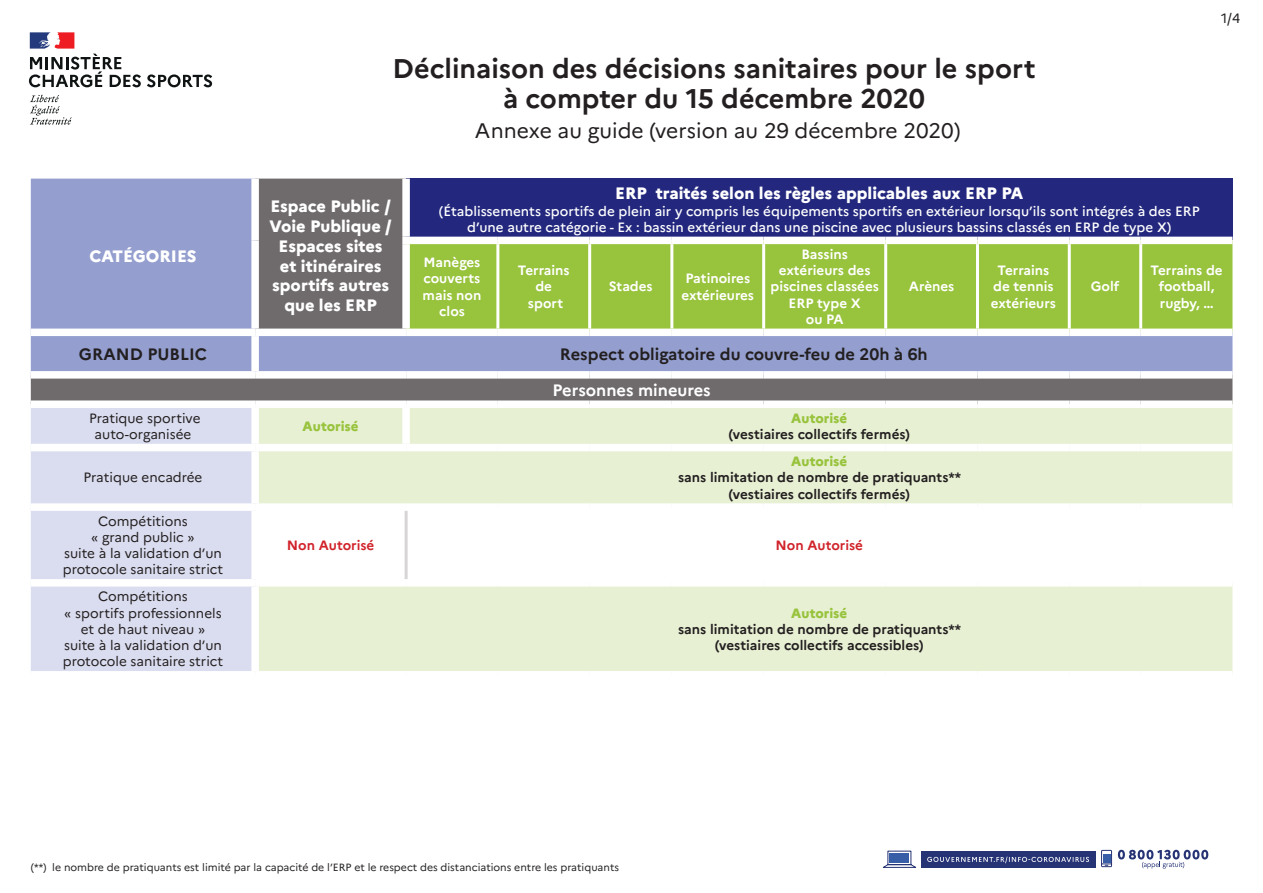
<style>
.page{position:relative;width:1263px;height:893px;background:#fff}
.page>*{position:absolute;margin:0;border:0;box-sizing:border-box;transform-origin:0 0}
.t1{font:700 27px/30px "Marianne";color:#231f20;text-align:center}
.t2{font:21px "Marianne";color:#231f20}
.t3{font:800 16.5px/19.8px "Marianne";color:#fff;text-align:center}
.t4{font:700 16.5px "Marianne";color:#231f20}
.t5{font:700 16.5px "Marianne";color:#fff}
.t6{font:13.5px/16.2px "Marianne";color:#231f20;text-align:center}
.t7{font:500 13.5px/16.2px "Marianne";color:#fff;text-align:center}
.t8{font:700 13.5px/16.2px "Marianne";color:#fff;text-align:center}
.t9{font:700 13.5px/16.2px "Marianne";color:#231f20;text-align:center}
.t10{font:800 13.5px "Marianne";color:#98c33c}
.t11{font:700 13.5px "Marianne";color:#d1232a}
.t12{font:10.5px "Marianne";color:#231f20}
</style>
<div class="page">
<svg style="left:30px;top:95px;width:42px;height:30px"></svg>
<svg style="left:147px;top:74px;width:65px;height:13px"></svg>
<svg style="left:29px;top:32px;width:112px;height:55px"></svg>
<svg style="left:31px;top:179px;width:1201px;height:221px;background:#868ba9"></svg>
<div style="left:406px;top:179px;width:826px;height:61px;background:#23287e"></div>
<div style="left:410px;top:244px;width:822px;height:85px;background:#98c33c"></div>
<div style="left:31px;top:408px;width:220px;height:263px;background:#daddef"></div>
<div style="left:259px;top:408px;width:973px;height:263px;background:#e7f0d3"></div>
<svg style="left:259px;top:511px;width:973px;height:68px"></svg>
<div style="left:251px;top:179px;width:8px;height:61px;background:#fff"></div>
<div style="left:402px;top:179px;width:8px;height:58px;background:#fff"></div>
<div style="left:251px;top:240px;width:8px;height:89px;background:#fff"></div>
<div style="left:31px;top:329px;width:224px;height:7px;background:#fff"></div>
<div style="left:255px;top:329px;width:151px;height:7px;background:#fff"></div>
<div style="left:251px;top:336px;width:8px;height:35px;background:#fff"></div>
<div style="left:406px;top:329px;width:92px;height:7px;background:#fff"></div>
<div style="left:498px;top:329px;width:92px;height:7px;background:#fff"></div>
<div style="left:590px;top:329px;width:82px;height:7px;background:#fff"></div>
<div style="left:672px;top:329px;width:92px;height:7px;background:#fff"></div>
<div style="left:764px;top:329px;width:122px;height:7px;background:#fff"></div>
<div style="left:886px;top:329px;width:91px;height:7px;background:#fff"></div>
<div style="left:977px;top:329px;width:92px;height:7px;background:#fff"></div>
<div style="left:1069px;top:329px;width:72px;height:7px;background:#fff"></div>
<div style="left:1141px;top:329px;width:91px;height:7px;background:#fff"></div>
<div style="left:31px;top:371px;width:224px;height:8px;background:#fff"></div>
<div style="left:255px;top:371px;width:151px;height:8px;background:#fff"></div>
<div style="left:406px;top:371px;width:92px;height:8px;background:#fff"></div>
<div style="left:498px;top:371px;width:92px;height:8px;background:#fff"></div>
<div style="left:590px;top:371px;width:82px;height:8px;background:#fff"></div>
<div style="left:672px;top:371px;width:92px;height:8px;background:#fff"></div>
<div style="left:764px;top:371px;width:122px;height:8px;background:#fff"></div>
<div style="left:886px;top:371px;width:91px;height:8px;background:#fff"></div>
<div style="left:977px;top:371px;width:92px;height:8px;background:#fff"></div>
<div style="left:1069px;top:371px;width:72px;height:8px;background:#fff"></div>
<div style="left:1141px;top:371px;width:91px;height:8px;background:#fff"></div>
<div style="left:402px;top:408px;width:8px;height:36px;background:#fff"></div>
<div style="left:31px;top:444px;width:224px;height:7px;background:#fff"></div>
<div style="left:255px;top:444px;width:151px;height:7px;background:#fff"></div>
<div style="left:406px;top:444px;width:92px;height:7px;background:#fff"></div>
<div style="left:498px;top:444px;width:92px;height:7px;background:#fff"></div>
<div style="left:590px;top:444px;width:82px;height:7px;background:#fff"></div>
<div style="left:672px;top:444px;width:92px;height:7px;background:#fff"></div>
<div style="left:764px;top:444px;width:122px;height:7px;background:#fff"></div>
<div style="left:886px;top:444px;width:91px;height:7px;background:#fff"></div>
<div style="left:977px;top:444px;width:92px;height:7px;background:#fff"></div>
<div style="left:1069px;top:444px;width:72px;height:7px;background:#fff"></div>
<div style="left:1141px;top:444px;width:91px;height:7px;background:#fff"></div>
<div style="left:31px;top:503px;width:224px;height:8px;background:#fff"></div>
<div style="left:31px;top:579px;width:224px;height:8px;background:#fff"></div>
<div style="left:402px;top:237px;width:96px;height:7px;background:#fff"></div>
<div style="left:402px;top:244px;width:8px;height:85px;background:#fff"></div>
<div style="left:498px;top:237px;width:92px;height:7px;background:#fff"></div>
<div style="left:590px;top:237px;width:82px;height:7px;background:#fff"></div>
<div style="left:672px;top:237px;width:92px;height:7px;background:#fff"></div>
<div style="left:764px;top:237px;width:122px;height:7px;background:#fff"></div>
<div style="left:886px;top:237px;width:91px;height:7px;background:#fff"></div>
<div style="left:977px;top:237px;width:92px;height:7px;background:#fff"></div>
<div style="left:1069px;top:237px;width:72px;height:7px;background:#fff"></div>
<div style="left:1141px;top:237px;width:91px;height:7px;background:#fff"></div>
<hr style="left:496px;top:244px;width:3px;height:85px;background:#fff">
<hr style="left:588px;top:244px;width:3px;height:85px;background:#fff">
<hr style="left:670px;top:244px;width:3px;height:85px;background:#fff">
<hr style="left:762px;top:244px;width:3px;height:85px;background:#fff">
<hr style="left:884px;top:244px;width:3px;height:85px;background:#fff">
<hr style="left:976px;top:244px;width:3px;height:85px;background:#fff">
<hr style="left:1068px;top:244px;width:3px;height:85px;background:#fff">
<hr style="left:1139px;top:244px;width:3px;height:85px;background:#fff">
<div style="left:255px;top:503px;width:151px;height:8px;background:#fff"></div>
<div style="left:406px;top:503px;width:92px;height:8px;background:#fff"></div>
<div style="left:498px;top:503px;width:92px;height:8px;background:#fff"></div>
<div style="left:590px;top:503px;width:82px;height:8px;background:#fff"></div>
<div style="left:672px;top:503px;width:92px;height:8px;background:#fff"></div>
<div style="left:764px;top:503px;width:122px;height:8px;background:#fff"></div>
<div style="left:886px;top:503px;width:91px;height:8px;background:#fff"></div>
<div style="left:977px;top:503px;width:92px;height:8px;background:#fff"></div>
<div style="left:1069px;top:503px;width:72px;height:8px;background:#fff"></div>
<div style="left:1141px;top:503px;width:91px;height:8px;background:#fff"></div>
<div style="left:255px;top:579px;width:151px;height:8px;background:#fff"></div>
<div style="left:406px;top:579px;width:92px;height:8px;background:#fff"></div>
<div style="left:498px;top:579px;width:92px;height:8px;background:#fff"></div>
<div style="left:590px;top:579px;width:82px;height:8px;background:#fff"></div>
<div style="left:672px;top:579px;width:92px;height:8px;background:#fff"></div>
<div style="left:764px;top:579px;width:122px;height:8px;background:#fff"></div>
<div style="left:886px;top:579px;width:91px;height:8px;background:#fff"></div>
<div style="left:977px;top:579px;width:92px;height:8px;background:#fff"></div>
<div style="left:1069px;top:579px;width:72px;height:8px;background:#fff"></div>
<div style="left:1141px;top:579px;width:91px;height:8px;background:#fff"></div>
<hr style="left:405px;top:511px;width:3px;height:68px;background:#d8d5d6">
<svg style="left:1118px;top:850px;width:90px;height:19px"></svg>
<svg style="left:1101px;top:850px;width:11px;height:17px"></svg>
<div style="left:1103px;top:854px;width:7px;height:9px;background:#385ea8"></div>
<svg style="left:883px;top:850px;width:33px;height:18px"></svg>
<div style="left:890px;top:853px;width:19px;height:10px;background:#385ea8"></div>
<div style="left:921px;top:851px;width:174px;height:17px;background:#263375"></div>
<svg style="left:927px;top:857px;width:162px;height:6px"></svg>
<p class="t3" style="left:89px;top:246px;width:109px">CATÉGORIES</p>
<p class="t1" style="left:393px;top:54px;width:644px">Déclinaison des décisions sanitaires pour le sport à compter du 15 décembre 2020</p>
<p class="t2" style="left:475px;top:118px;width:487px">Annexe au guide (version au 29 décembre 2020)</p>
<p class="t6" style="left:1221px;top:10px;width:21px">1/4</p>
<p class="t3" style="left:269px;top:196px;width:124px">Espace Public /<br>Voie Publique /<br>Espaces sites et itinéraires sportifs autres que les ERP</p>
<p class="t3" style="left:615px;top:184px;width:410px">ERP traités selon les règles applicables aux ERP PA</p>
<p class="t7" style="left:439px;top:203px;width:762px">(Établissements sportifs de plein air y compris les équipements sportifs en extérieur lorsqu’ils sont intégrés à des ERP d’une autre catégorie - Ex : bassin extérieur dans une piscine avec plusieurs bassins classés en ERP de type X)</p>
<p class="t8" style="left:423px;top:254px;width:60px">Manèges couverts mais non clos</p>
<p class="t8" style="left:518px;top:262px;width:53px">Terrains de</p>
<p class="t8" style="left:770px;top:246px;width:110px">Bassins extérieurs des piscines classées<br>ERP type X<br>ou PA</p>
<p class="t8" style="left:991px;top:262px;width:67px">Terrains de tennis extérieurs</p>
<p class="t8" style="left:1150px;top:262px;width:74px">Terrains de football, rugby, …</p>
<p class="t8" style="left:609px;top:278px;width:45px">Stades</p>
<p class="t8" style="left:681px;top:270px;width:74px;text-align:left">Patinoires extérieures</p>
<p class="t8" style="left:909px;top:278px;width:47px">Arènes</p>
<p class="t8" style="left:1091px;top:278px;width:30px">Golf</p>
<p class="t8" style="left:528px;top:295px;width:37px">sport</p>
<p class="t4" style="left:79px;top:344px;width:130px">GRAND PUBLIC</p>
<p class="t4" style="left:560px;top:344px;width:369px">Respect obligatoire du couvre-feu de 20h à 6h</p>
<p class="t5" style="left:553px;top:380px;width:160px">Personnes mineures</p>
<p class="t6" style="left:89px;top:410px;width:113px">Pratique sportive auto-organisée</p>
<p class="t10" style="left:303px;top:418px;width:58px">Autorisé</p>
<p class="t10" style="left:791px;top:410px;width:58px">Autorisé</p>
<p class="t9" style="left:729px;top:426px;width:183px">(vestiaires collectifs fermés)</p>
<p class="t6" style="left:84px;top:469px;width:120px">Pratique encadrée</p>
<p class="t6" style="left:63px;top:513px;width:162px">Compétitions<br>« grand public »<br>suite à la validation d’un protocole sanitaire strict</p>
<p class="t6" style="left:63px;top:588px;width:162px">Compétitions<br>« sportifs professionnels et de haut niveau »<br>suite à la validation d’un protocole sanitaire strict</p>
<p class="t10" style="left:791px;top:453px;width:58px">Autorisé</p>
<p class="t9" style="left:678px;top:469px;width:285px">sans limitation de nombre de pratiquants** (vestiaires collectifs fermés)</p>
<p class="t11" style="left:287px;top:537px;width:89px">Non Autorisé</p>
<p class="t11" style="left:776px;top:537px;width:89px">Non Autorisé</p>
<p class="t10" style="left:791px;top:605px;width:58px">Autorisé</p>
<p class="t9" style="left:678px;top:621px;width:285px">sans limitation de nombre de pratiquants** (vestiaires collectifs accessibles)</p>
<p class="t12" style="left:31px;top:860px;width:590px">(**) le nombre de pratiquants est limité par la capacité de l’ERP et le respect des distanciations entre les pratiquants</p>
</div>
